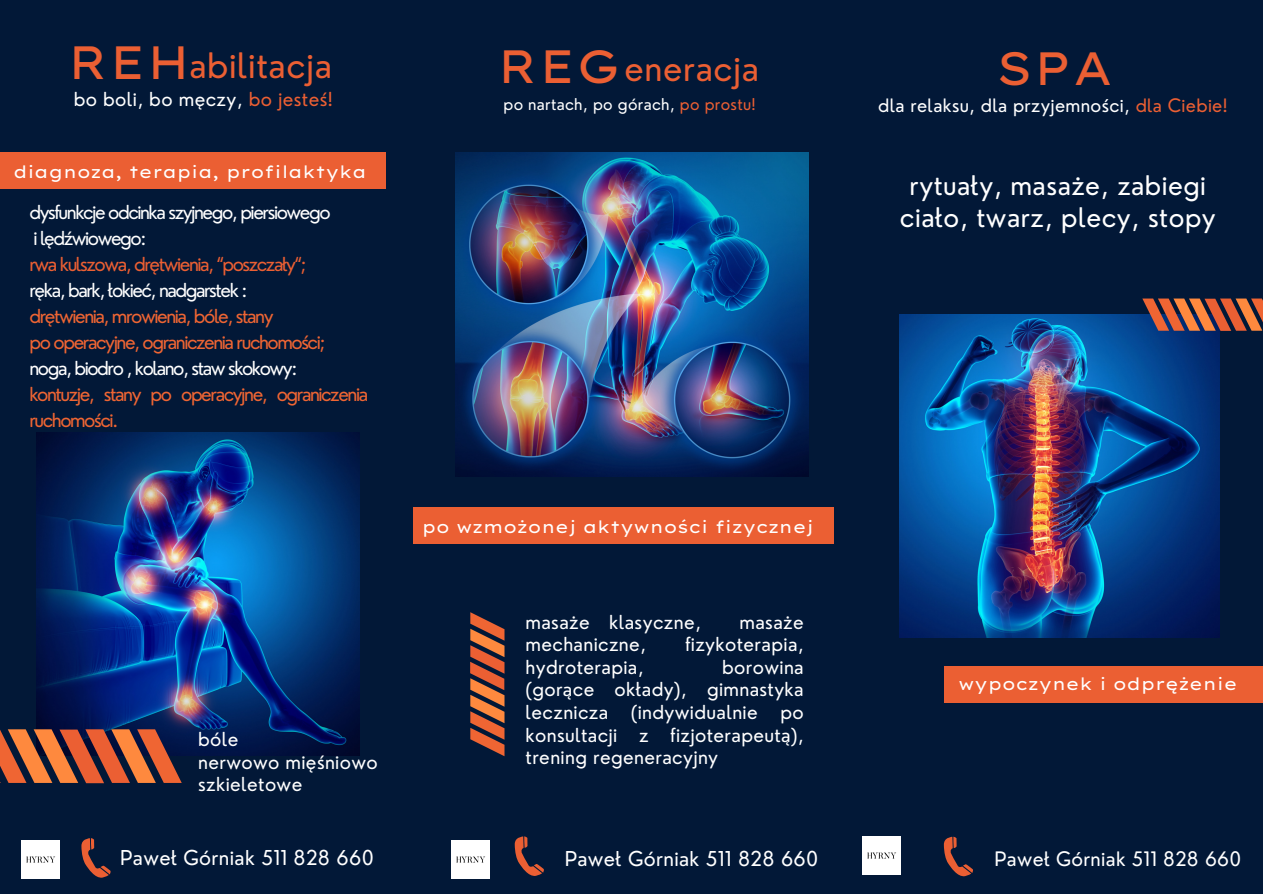
<style>
.page{position:relative;width:1263px;height:894px;background:#fff}
.page>*{position:absolute;margin:0;border:0;box-sizing:border-box;transform-origin:0 0}
.t1{font:46.65px "Lexend Giga";letter-spacing:.02em;color:#eb5f33}
.t2{font:34.2px "Nourd";letter-spacing:.02em;color:#eb5f33}
.t3{font:26.4px/31.5px "Nourd";letter-spacing:.02em;color:#fff;text-align:center}
.t4{font:19.95px "Nourd";letter-spacing:.02em;color:#fff}
.t5{font:19.5px "Nourd";letter-spacing:.02em;color:#fff}
.t6{font:18.9px/25.8px "Nourd";letter-spacing:-.075em;color:#ef6533}
.t7{font:18.9px/22.5px "Nourd";letter-spacing:.02em;color:#fff}
.t8{font:18px "Nourd";letter-spacing:.02em;color:#fff}
.t9{font:16.95px "Lexend Giga";color:#fff}
.t10{font:15.9px "Nourd";letter-spacing:.02em;color:#fff}
.s1{color:#eb5f33}
.s2{color:#fff}
</style>
<div class="page">
<div style="left:0;top:0;width:1263px;height:893px;background:#021837"></div>
<img style="left:455px;top:153px;width:353px;height:323px">
<img style="left:36px;top:432px;width:323px;height:323px">
<svg style="left:0;top:729px;width:182px;height:54px"></svg>
<svg style="left:470px;top:612px;width:34px;height:144px"></svg>
<img style="left:21px;top:840px;width:38px;height:38px">
<img style="left:451px;top:840px;width:38px;height:38px">
<img style="left:862px;top:836px;width:38px;height:38px">
<svg style="left:81px;top:838px;width:30px;height:40px"></svg>
<svg style="left:515px;top:836px;width:29px;height:40px"></svg>
<svg style="left:944px;top:836px;width:29px;height:40px"></svg>
<img style="left:899px;top:314px;width:321px;height:323px">
<svg style="left:1143px;top:298px;width:120px;height:33px"></svg>
<div style="left:944px;top:666px;width:319px;height:36px;background:#eb5f33"></div>
<div style="left:413px;top:507px;width:420px;height:36px;background:#eb5f33"></div>
<div style="left:0;top:153px;width:386px;height:36px;background:#eb5f33"></div>
<p class="t1" style="left:68px;top:32px;width:124px">REH</p>
<h4 class="t1" style="left:498px;top:36px;width:124px">REG</h4>
<p class="t1" style="left:996px;top:38px;width:119px">SPA</p>
<h4 class="t7" style="left:74px;top:88px;width:260px">bo boli, bo męczy, <span class="s1">bo jesteś!</span></h4>
<p class="t10" style="left:503px;top:94px;width:254px">po nartach, po górach, <span class="s1">po prostu!</span></p>
<p class="t8" style="left:878px;top:94px;width:351px">dla relaksu, dla przyjemności, <span class="s1">dla Ciebie!</span></p>
<h4 class="t2" style="left:189px;top:44px;width:144px">abilitacja</h4>
<p class="t2" style="left:624px;top:47px;width:136px">eneracja</p>
<p class="t9" style="left:14px;top:161px;width:354px">diagnoza, terapia, profilaktyka</p>
<h4 class="t6" style="left:29px;top:199px;width:340px"><span class="s2">dysfunkcje odcinka szyjnego, piersiowego<br>i lędźwiowego:<br></span><span class="s1">rwa kulszowa, drętwienia, “poszczały“;<br></span><span class="s2">ręka, bark, łokieć, nadgarstek :<br></span>drętwienia, mrowienia, bóle, stany<br>po operacyjne, ograniczenia ruchomości; <span class="s2">noga, biodro , kolano, staw skokowy:<br></span>kontuzje, stany po operacyjne, ograniczenia ruchomości.</h4>
<p class="t7" style="left:198px;top:727px;width:181px">bóle<br>nerwowo mięśniowo szkieletowe</p>
<p class="t9" style="left:422px;top:515px;width:394px">po wzmożonej aktywności fizycznej</p>
<p class="t7" style="left:526px;top:610px;width:177px">masaże klasyczne,</p>
<p class="t7" style="left:739px;top:610px;width:66px">masaże</p>
<p class="t7" style="left:526px;top:633px;width:122px">mechaniczne,</p>
<p class="t7" style="left:685px;top:633px;width:120px">fizykoterapia,</p>
<p class="t7" style="left:526px;top:655px;width:120px">hydroterapia,</p>
<p class="t7" style="left:526px;top:655px;width:280px;text-align:justify;text-indent:196px">borowina (gorące okłady), gimnastyka lecznicza (indywidualnie po konsultacji z fizjoterapeutą), trening regeneracyjny</p>
<p class="t3" style="left:900px;top:170px;width:317px">rytuały, masaże, zabiegi ciało, twarz, plecy, stopy</p>
<p class="t9" style="left:958px;top:673px;width:280px">wypoczynek i odprężenie</p>
<h4 class="t4" style="left:120px;top:844px;width:255px">Paweł Górniak 511 828 660</h4>
<h3 class="t4" style="left:565px;top:845px;width:255px">Paweł Górniak 511 828 660</h3>
<p class="t5" style="left:994px;top:846px;width:248px">Paweł Górniak 511 828 660</p>
</div>
